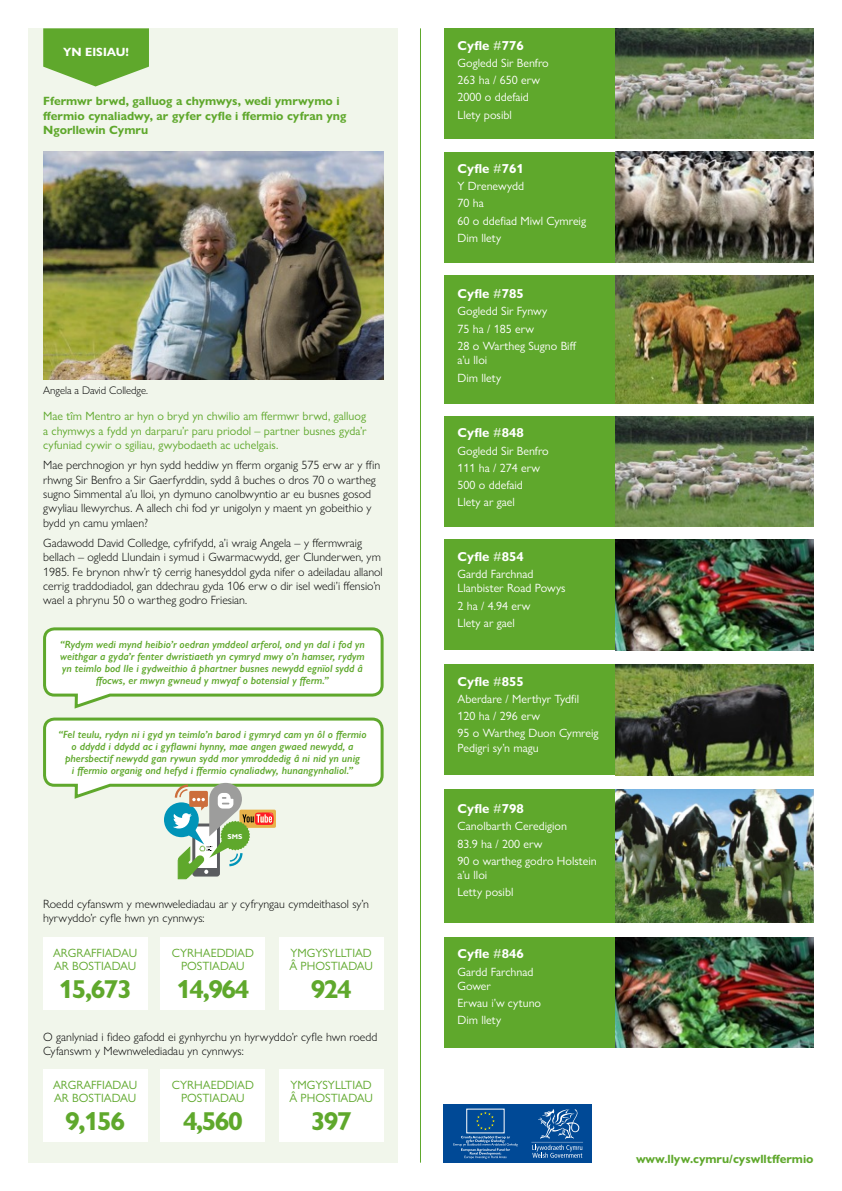
<style>
.page{position:relative;width:842px;height:1191px;background:#fff}
.page>*{position:absolute;margin:0;border:0;box-sizing:border-box;transform-origin:0 0}
.t1{font:700 26px "Gill Sans Nova";letter-spacing:-.06em;color:#5fa82c}
.t2{font:700 13px "Gill Sans Nova";color:#fff}
.t3{font:300 12px/14.4px "Gill Sans Nova";color:#000}
.t4{font:12px/17.2px "Gill Sans Nova";color:#fff}
.t5{font:12px/13px "Gill Sans Nova";color:#5fa82c}
.t6{font:700 12px/14.4px "Gill Sans Nova";color:#5fa82c}
.t7{font:700 12px "Gill Sans Nova";color:#fff}
.t8{font:300 11px "Gill Sans Nova";letter-spacing:-.005em;color:#000}
.t9{font:italic 600 10.5px/12px "Gill Sans Nova";color:#5fa82c;text-align:center}
.t10{font:700 7.1px "Gill Sans";color:#fff}
.s1{font-weight:400}
</style>
<div class="page">
<hr style="left:420px;top:28px;width:1px;height:1134px;background:#5fa82c">
<div style="left:444px;top:1104px;width:148px;height:58px;background:#004996"></div>
<svg style="left:453px;top:1111px;width:65px;height:47px"></svg>
<svg style="left:531px;top:1109px;width:52px;height:48px"></svg>
<div style="left:28px;top:28px;width:370px;height:1134px;background:#f1f6eb"></div>
<div style="left:444px;top:28px;width:370px;height:111px;background:#5fa82c"></div>
<div style="left:444px;top:152px;width:370px;height:110px;background:#5fa82c"></div>
<div style="left:444px;top:275px;width:370px;height:128px;background:#5fa82c"></div>
<div style="left:444px;top:416px;width:370px;height:111px;background:#5fa82c"></div>
<div style="left:444px;top:539px;width:370px;height:111px;background:#5fa82c"></div>
<div style="left:444px;top:789px;width:370px;height:133px;background:#5fa82c"></div>
<div style="left:444px;top:664px;width:370px;height:111px;background:#5fa82c"></div>
<div style="left:444px;top:937px;width:370px;height:110px;background:#5fa82c"></div>
<svg style="left:43px;top:28px;width:106px;height:58px"></svg>
<img style="left:43px;top:152px;width:340px;height:227px">
<svg style="left:43px;top:627px;width:341px;height:82px;background:#eef5e9"></svg>
<div style="left:43px;top:937px;width:104px;height:72px;background:#fff"></div>
<div style="left:161px;top:937px;width:104px;height:72px;background:#fff"></div>
<div style="left:279px;top:937px;width:104px;height:72px;background:#fff"></div>
<div style="left:43px;top:1069px;width:104px;height:72px;background:#fff"></div>
<div style="left:161px;top:1069px;width:104px;height:72px;background:#fff"></div>
<div style="left:279px;top:1069px;width:104px;height:72px;background:#fff"></div>
<svg style="left:43px;top:717px;width:341px;height:163px"></svg>
<img style="left:616px;top:28px;width:198px;height:111px">
<img style="left:616px;top:152px;width:198px;height:110px">
<img style="left:616px;top:275px;width:198px;height:128px">
<img style="left:616px;top:416px;width:198px;height:111px">
<img style="left:616px;top:539px;width:198px;height:111px">
<img style="left:616px;top:937px;width:198px;height:110px">
<img style="left:616px;top:664px;width:198px;height:111px">
<img style="left:616px;top:789px;width:198px;height:133px">
<p class="t7" style="left:63px;top:44px;width:67px">YN EISIAU!</p>
<p class="t6" style="left:43px;top:94px;width:305px">Ffermwr brwd, galluog a chymwys, wedi ymrwymo i ffermio cynaliadwy, ar gyfer cyfle i ffermio cyfran yng<br>Ngorllewin Cymru</p>
<p class="t8" style="left:43px;top:383px;width:106px">Angela a David Colledge.</p>
<p class="t5" style="left:43px;top:409px;width:325px;line-height:14.4px;text-align:justify">Mae tîm Mentro ar hyn o bryd yn chwilio am ffermwr brwd, galluog a chymwys a fydd yn darparu’r paru priodol – partner busnes gyda’r cyfuniad cywir o sgiliau, gwybodaeth ac uchelgais.</p>
<p class="t3" style="left:43px;top:458px;width:339px">Mae perchnogion yr hyn sydd heddiw yn fferm organig 575 erw ar y ffin rhwng Sir Benfro a Sir Gaerfyrddin, sydd â buches o dros 70 o wartheg sugno Simmental a’u lloi, yn dymuno canolbwyntio ar eu busnes gosod gwyliau llewyrchus. A allech chi fod yr unigolyn y maent yn gobeithio y bydd yn camu ymlaen?</p>
<p class="t3" style="left:43px;top:535px;width:341px">Gadawodd David Colledge, cyfrifydd, a’i wraig Angela – y ffermwraig bellach – ogledd Llundain i symud i Gwarmacwydd, ger Clunderwen, ym 1985. Fe brynon nhw’r tŷ cerrig hanesyddol gyda nifer o adeiladau allanol cerrig traddodiadol, gan ddechrau gyda 106 erw o dir isel wedi’i ffensio’n wael a phrynu 50 o wartheg godro Friesian.</p>
<p class="t9" style="left:60px;top:638px;width:306px">“Rydym wedi mynd heibio’r oedran ymddeol arferol, ond yn dal i fod yn weithgar a gyda’r fenter dwristiaeth yn cymryd mwy o’n hamser, rydym yn teimlo bod lle i gydweithio â phartner busnes newydd egnïol sydd â ffocws, er mwyn gwneud y mwyaf o botensial y fferm.”</p>
<p class="t9" style="left:58px;top:728px;width:310px">“Fel teulu, rydyn ni i gyd yn teimlo’n barod i gymryd cam yn ôl o ffermio o ddydd i ddydd ac i gyflawni hynny, mae angen gwaed newydd, a phersbectif newydd gan rywun sydd mor ymroddedig â ni nid yn unig<br>i ffermio organig ond hefyd i ffermio cynaliadwy, hunangynhaliol.”</p>
<p class="t10" style="left:228px;top:832px;width:16px">SMS</p>
<p class="t3" style="left:43px;top:896px;width:327px">Roedd cyfanswm y mewnwelediadau ar y cyfryngau cymdeithasol sy’n hyrwyddo’r cyfle hwn yn cynnwys:</p>
<p class="t5" style="left:53px;top:946px;width:86px">ARGRAFFIADAU<br>AR BOSTIADAU</p>
<p class="t5" style="left:172px;top:946px;width:84px;text-align:center">CYRHAEDDIAD<br>POSTIADAU</p>
<p class="t5" style="left:289px;top:946px;width:85px">YMGYSYLLTIAD<br>Â PHOSTIADAU</p>
<h1 class="t1" style="left:59px;top:972px;width:74px">15,673</h1>
<h1 class="t1" style="left:176px;top:972px;width:74px">14,964</h1>
<h1 class="t1" style="left:311px;top:972px;width:43px">924</h1>
<p class="t3" style="left:43px;top:1029px;width:336px">O ganlyniad i fideo gafodd ei gynhyrchu yn hyrwyddo’r cyfle hwn roedd<br>Cyfanswm y Mewnwelediadau yn cynnwys:</p>
<p class="t5" style="left:53px;top:1078px;width:86px">ARGRAFFIADAU<br>AR BOSTIADAU</p>
<p class="t5" style="left:172px;top:1078px;width:84px;text-align:center">CYRHAEDDIAD<br>POSTIADAU</p>
<p class="t5" style="left:289px;top:1078px;width:85px">YMGYSYLLTIAD<br>Â PHOSTIADAU</p>
<h1 class="t1" style="left:65px;top:1104px;width:61px">9,156</h1>
<h1 class="t1" style="left:183px;top:1104px;width:61px">4,560</h1>
<h1 class="t1" style="left:311px;top:1104px;width:43px">397</h1>
<p class="t2" style="left:458px;top:37px;width:68px">Cyfle <span class="s1">#</span>776</p>
<p class="t4" style="left:458px;top:54px;width:93px">Gogledd Sir Benfro<br>263 ha / 650 erw<br>2000 o ddefaid<br>Llety posibl</p>
<p class="t2" style="left:458px;top:160px;width:68px">Cyfle <span class="s1">#</span>761</p>
<p class="t4" style="left:458px;top:177px;width:130px">Y Drenewydd<br>70 ha<br>60 o ddefiad Miwl Cymreig<br>Dim llety</p>
<p class="t2" style="left:458px;top:286px;width:68px">Cyfle <span class="s1">#</span>785</p>
<p class="t4" style="left:458px;top:302px;width:120px">Gogledd Sir Fynwy<br>75 ha / 185 erw<br>28 o Wartheg Sugno Biff</p>
<p class="t4" style="left:458px;top:351px;width:45px">a’u lloi<br>Dim llety</p>
<p class="t2" style="left:458px;top:425px;width:68px">Cyfle <span class="s1">#</span>848</p>
<p class="t4" style="left:458px;top:442px;width:93px">Gogledd Sir Benfro<br>111 ha / 274 erw<br>500 o ddefaid<br>Llety ar gael</p>
<p class="t2" style="left:458px;top:548px;width:68px">Cyfle <span class="s1">#</span>854</p>
<p class="t4" style="left:458px;top:566px;width:110px;line-height:14.4px">Gardd Farchnad<br>Llanbister Road Powys</p>
<p class="t4" style="left:458px;top:597px;width:74px">2 ha / 4.94 erw<br>Llety ar gael</p>
<p class="t2" style="left:458px;top:673px;width:68px">Cyfle <span class="s1">#</span>855</p>
<p class="t4" style="left:458px;top:690px;width:142px">Aberdare / Merthyr Tydfil<br>120 ha / 296 erw<br>95 o Wartheg Duon Cymreig</p>
<p class="t4" style="left:458px;top:739px;width:83px">Pedigri sy’n magu</p>
<p class="t2" style="left:458px;top:800px;width:68px">Cyfle <span class="s1">#</span>798</p>
<p class="t4" style="left:458px;top:817px;width:141px">Canolbarth Ceredigion<br>83.9 ha / 200 erw<br>90 o wartheg godro Holstein</p>
<p class="t4" style="left:458px;top:866px;width:57px">a’u lloi<br>Letty posibl</p>
<p class="t2" style="left:458px;top:946px;width:68px">Cyfle <span class="s1">#</span>846</p>
<p class="t4" style="left:458px;top:964px;width:77px;line-height:14.4px">Gardd Farchnad<br>Gower</p>
<p class="t4" style="left:458px;top:994px;width:85px">Erwau i’w cytuno<br>Dim llety</p>
<p class="t6" style="left:636px;top:1151px;width:179px">www.llyw.cymru/cyswlltffermio</p>
</div>
